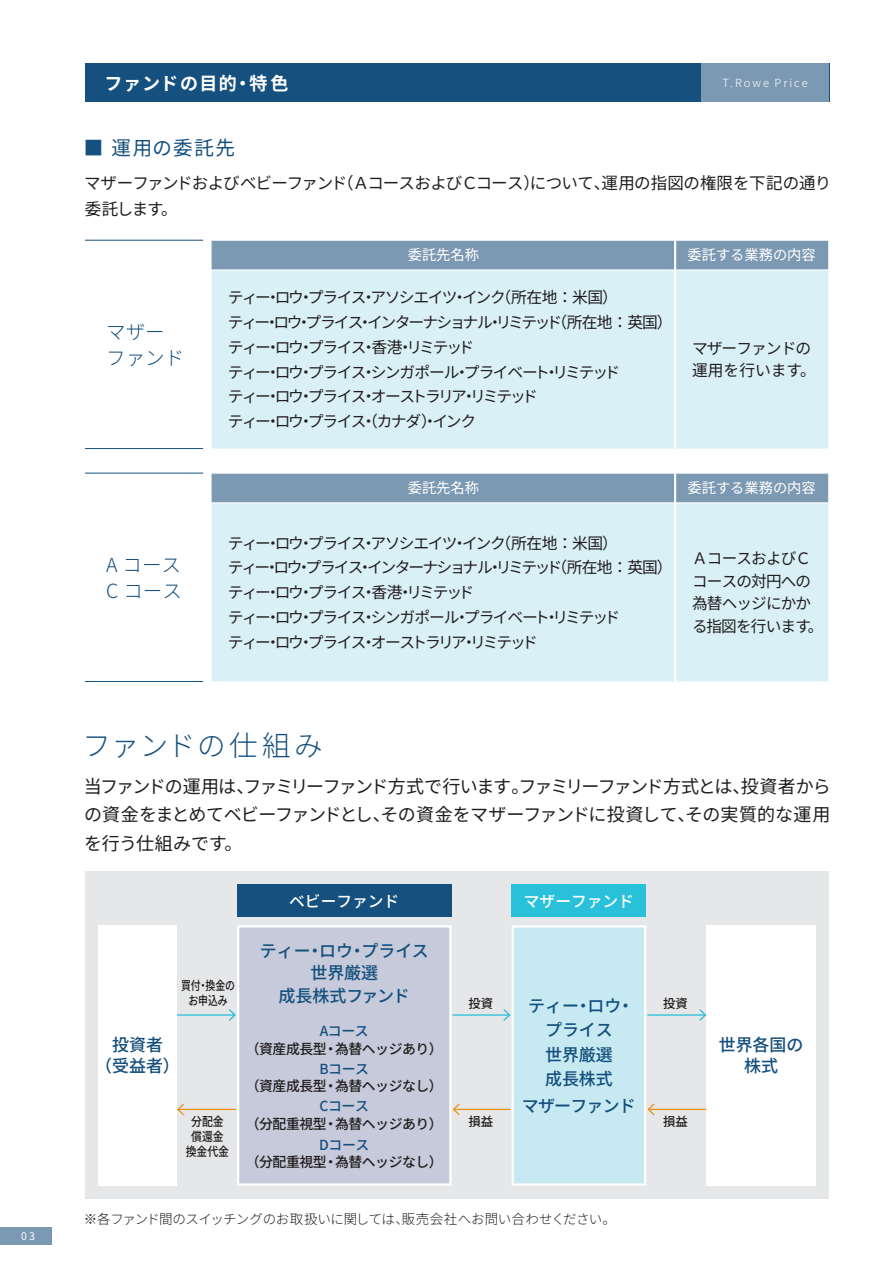
<style>
.page{position:relative;width:893px;height:1263px;background:#fff}
.page>*{position:absolute;margin:0;border:0;box-sizing:border-box;transform-origin:0 0}
.t1{font:300 28.5px "Noto Sans JP";letter-spacing:.05em;color:#15507e}
.t2{font:300 19.5px/25.7px "Noto Sans JP";color:#15507e}
.t3{font:19.5px "Noto Sans JP";letter-spacing:.09em;color:#15507e}
.t4{font:18px/28.5px "Noto Sans JP";letter-spacing:-.02em;color:#231f20;text-align:justify}
.t5{font:700 18px "Noto Sans JP";letter-spacing:.07em;color:#fff}
.t6{font:500 16.95px/24.6px "Noto Sans JP";color:#15507e;text-align:center}
.t7{font:500 16.95px "Noto Sans JP";letter-spacing:-.045em;color:#15507e}
.t8{font:16.5px/25.5px "Noto Sans JP";letter-spacing:-.045em;color:#231f20}
.t9{font:15.75px/24.8px "Noto Sans JP";letter-spacing:-.095em;color:#231f20}
.t10{font:15.75px/22.5px "Noto Sans JP";letter-spacing:-.05em;color:#231f20}
.t11{font:15.75px/22.5px "Noto Sans JP";letter-spacing:-.065em;color:#231f20}
.t12{font:500 15.75px "Noto Sans JP";color:#fff}
.t13{font:14.25px "Noto Sans JP";color:#fff}
.t14{font:500 13.8px "Noto Sans JP";letter-spacing:-.035em;color:#231f20}
.t15{font:500 13.8px "Noto Sans JP";letter-spacing:-.025em;color:#15507e}
.t16{font:300 13.5px "Noto Sans JP";letter-spacing:-.03em;color:#231f20}
.t17{font:500 12.3px/15.5px "Noto Sans JP";letter-spacing:-.005em;color:#231f20;text-align:center;scale:.8 1}
.t18{font:500 12.3px/14.7px "Noto Sans JP";letter-spacing:-.005em;color:#231f20;text-align:center;scale:.88 1}
.t19{font:500 12.3px "Noto Sans JP";letter-spacing:-.005em;color:#231f20}
.t20{font:300 11.25px "Noto Sans JP";letter-spacing:.175em;color:#fff}
.t21{font:10.5px "Noto Sans JP";color:#fff}
</style>
<div class="page">
<div style="left:0;top:1227px;width:51px;height:17px;background:#7c99b3"></div>
<div style="left:85px;top:872px;width:744px;height:327px;background:#e6e7e9"></div>
<div style="left:98px;top:925px;width:79px;height:260px;background:#fff"></div>
<div style="left:513px;top:926px;width:132px;height:258px;background:#c7e9f2"></div>
<div style="left:512px;top:925px;width:134px;height:260px;border:2px solid #fff"></div>
<div style="left:706px;top:925px;width:110px;height:260px;background:#fff"></div>
<div style="left:237px;top:925px;width:214px;height:260px;background:#c6cada;border:2px solid #fff"></div>
<div style="left:237px;top:884px;width:214px;height:33px;background:#15507e"></div>
<div style="left:512px;top:884px;width:134px;height:33px;background:#29c0da"></div>
<hr style="left:177px;top:1014px;width:58px;height:2px;background:#29c0da">
<svg style="left:227px;top:1009px;width:9px;height:12px"></svg>
<hr style="left:178px;top:1109px;width:58px;height:1px;background:#ec941a">
<svg style="left:177px;top:1103px;width:9px;height:13px"></svg>
<hr style="left:453px;top:1014px;width:57px;height:2px;background:#29c0da">
<svg style="left:502px;top:1009px;width:9px;height:12px"></svg>
<hr style="left:454px;top:1109px;width:56px;height:1px;background:#ec941a">
<svg style="left:452px;top:1103px;width:9px;height:13px"></svg>
<hr style="left:647px;top:1014px;width:58px;height:2px;background:#29c0da">
<svg style="left:698px;top:1009px;width:9px;height:12px"></svg>
<hr style="left:648px;top:1109px;width:58px;height:1px;background:#ec941a">
<svg style="left:647px;top:1103px;width:9px;height:13px"></svg>
<svg style="left:203px;top:240px;width:625px;height:209px;background:#88a2ba"></svg>
<div style="left:212px;top:270px;width:616px;height:179px;background:#d8f0f6"></div>
<hr style="left:212px;top:240px;width:463px;height:1px;background:#fff">
<hr style="left:675px;top:240px;width:153px;height:1px;background:#fff">
<hr style="left:212px;top:269px;width:462px;height:1px;background:#fff">
<hr style="left:676px;top:269px;width:152px;height:1px;background:#fff">
<hr style="left:674px;top:241px;width:2px;height:29px;background:#fff">
<hr style="left:674px;top:270px;width:2px;height:179px;background:#fff">
<hr style="left:85px;top:240px;width:118px;height:1px;background:#15507e">
<hr style="left:85px;top:448px;width:118px;height:1px;background:#15507e">
<svg style="left:203px;top:473px;width:625px;height:208px;background:#88a2ba"></svg>
<div style="left:212px;top:503px;width:616px;height:178px;background:#d8f0f6"></div>
<hr style="left:212px;top:473px;width:463px;height:1px;background:#fff">
<hr style="left:675px;top:473px;width:153px;height:1px;background:#fff">
<hr style="left:212px;top:502px;width:462px;height:1px;background:#fff">
<hr style="left:676px;top:502px;width:152px;height:1px;background:#fff">
<hr style="left:674px;top:474px;width:2px;height:29px;background:#fff">
<hr style="left:674px;top:503px;width:2px;height:178px;background:#fff">
<hr style="left:85px;top:473px;width:118px;height:1px;background:#15507e">
<hr style="left:85px;top:681px;width:118px;height:1px;background:#15507e">
<div style="left:85px;top:64px;width:744px;height:38px;background:#15507e"></div>
<div style="left:701px;top:64px;width:128px;height:38px;background:#7c99b3"></div>
<p class="t21" style="left:21px;top:1230px;width:15px">03</p>
<p class="t5" style="left:105px;top:73px;width:185px">ファンドの目的・特色</p>
<p class="t20" style="left:722px;top:77px;width:87px">T.Rowe Price</p>
<p class="t3" style="left:84px;top:137px;width:153px">■ 運用の委託先</p>
<p class="t8" style="left:84px;top:171px;width:749px">マザーファンドおよびベビーファンド（ＡコースおよびＣコース）について、運用の指図の権限を下記の通り委託します。</p>
<p class="t2" style="left:106px;top:319px;width:79px">マザーファンド</p>
<p class="t2" style="left:106px;top:552px;width:77px">A コース<br>C コース</p>
<p class="t13" style="left:408px;top:247px;width:73px">委託先名称</p>
<p class="t13" style="left:687px;top:247px;width:130px">委託する業務の内容</p>
<p class="t9" style="left:228px;top:286px;width:446px">ティー・ロウ・プライス・アソシエイツ・インク（所在地 ： 米国）<br>ティー・ロウ・プライス・インターナショナル・リミテッド（所在地 ： 英国）ティー・ロウ・プライス・香港・リミテッド<br>ティー・ロウ・プライス・シンガポール・プライベート・リミテッド<br>ティー・ロウ・プライス・オーストラリア・リミテッド<br>ティー・ロウ・プライス・（カナダ）・インク</p>
<p class="t11" style="left:692px;top:337px;width:125px">マザーファンドの運用を行います。</p>
<p class="t13" style="left:408px;top:480px;width:73px">委託先名称</p>
<p class="t13" style="left:687px;top:480px;width:130px">委託する業務の内容</p>
<p class="t9" style="left:228px;top:531px;width:446px">ティー・ロウ・プライス・アソシエイツ・インク（所在地 ： 米国）<br>ティー・ロウ・プライス・インターナショナル・リミテッド（所在地 ： 英国）ティー・ロウ・プライス・香港・リミテッド<br>ティー・ロウ・プライス・シンガポール・プライベート・リミテッド<br>ティー・ロウ・プライス・オーストラリア・リミテッド</p>
<p class="t10" style="left:692px;top:548px;width:133px">ＡコースおよびＣコースの対円への為替ヘッジにかかる指図を行います。</p>
<h1 class="t1" style="left:82px;top:729px;width:242px">ファンドの仕組み</h1>
<p class="t4" style="left:84px;top:772px;width:748px">当ファンドの運用は、ファミリーファンド方式で行います。ファミリーファンド方式とは、投資者からの資金をまとめてベビーファンドとし、その資金をマザーファンドに投資して、その実質的な運用を行う仕組みです。</p>
<p class="t12" style="left:289px;top:892px;width:112px">ベビーファンド</p>
<p class="t12" style="left:524px;top:892px;width:112px">マザーファンド</p>
<p class="t6" style="left:95px;top:1035px;width:86px;line-height:20.9px">投資者<br>（受益者）</p>
<p class="t6" style="left:260px;top:940px;width:170px;line-height:22.4px">ティー・ロウ・プライス世界厳選<br>成長株式ファンド</p>
<p class="t15" style="left:320px;top:1023px;width:51px">Aコース</p>
<p class="t14" style="left:246px;top:1041px;width:198px">（資産成長型・為替ヘッジあり）</p>
<p class="t15" style="left:319px;top:1061px;width:51px">Bコース</p>
<p class="t14" style="left:246px;top:1078px;width:198px">（資産成長型・為替ヘッジなし）</p>
<p class="t15" style="left:320px;top:1098px;width:51px">Cコース</p>
<p class="t14" style="left:246px;top:1116px;width:198px">（分配重視型・為替ヘッジあり）</p>
<p class="t15" style="left:319px;top:1137px;width:52px">Dコース</p>
<p class="t14" style="left:246px;top:1154px;width:198px">（分配重視型・為替ヘッジなし）</p>
<p class="t17" style="left:181px;top:978px;width:69px">買付・換金のお申込み</p>
<p class="t19" style="left:469px;top:996px;width:26px">投資</p>
<p class="t19" style="left:663px;top:996px;width:26px">投資</p>
<p class="t6" style="left:528px;top:993px;width:107px">ティー・ロウ・プライス<br>世界厳選<br>成長株式</p>
<p class="t7" style="left:522px;top:1096px;width:115px">マザーファンド</p>
<p class="t18" style="left:186px;top:1115px;width:51px">分配金償還金換金代金</p>
<p class="t19" style="left:469px;top:1115px;width:26px">損益</p>
<p class="t19" style="left:663px;top:1115px;width:26px">損益</p>
<p class="t16" style="left:84px;top:1211px;width:533px">※各ファンド間のスイッチングのお取扱いに関しては、販売会社へお問い合わせください。</p>
<p class="t6" style="left:719px;top:1035px;width:86px;line-height:20.9px">世界各国の株式</p>
</div>
